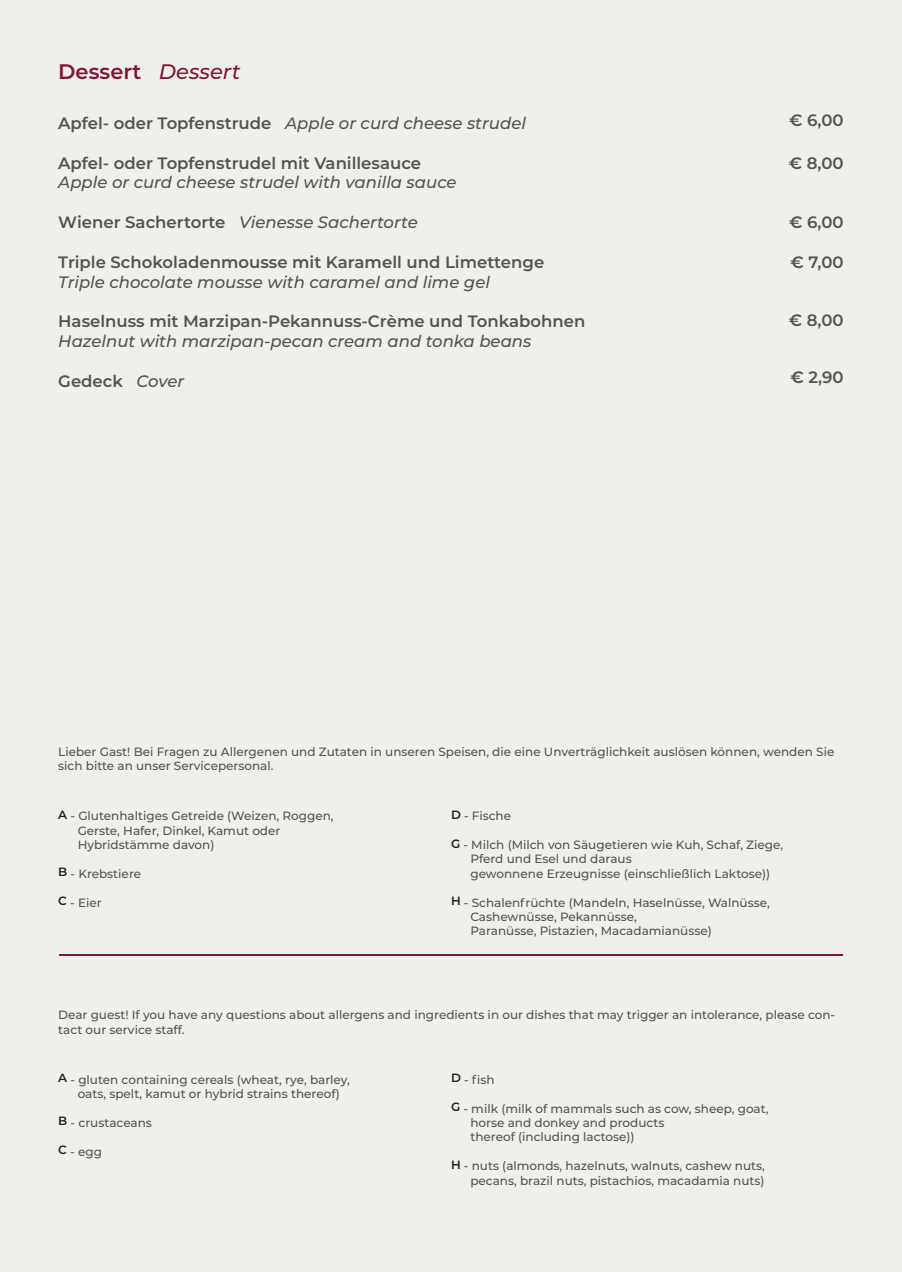
<style>
.page{position:relative;width:902px;height:1272px;background:#fff}
.page>*{position:absolute;margin:0;border:0;box-sizing:border-box;transform-origin:0 0}
.t1{font:600 21px "Montserrat";color:#851435}
.t2{font:italic 500 16.5px "Montserrat";color:#535353}
.t3{font:600 16.5px "Montserrat";color:#535353}
.t4{font:500 12px/14.4px "Montserrat";color:#535353}
.s1{font-weight:500;font-style:italic}
.s2{font-weight:600;font-style:normal}
.s3{font-weight:600;color:#231f20}
</style>
<div class="page">
<div style="left:0;top:0;width:901px;height:1271px;background:#eff0ec"></div>
<hr style="left:59px;top:953px;width:783px;height:2px;background:#851435">
<h1 class="t1" style="left:58px;top:56px;width:184px">Dessert <span class="s1">Dessert</span></h1>
<h2 class="t2" style="left:58px;top:112px;width:469px"><span class="s2">Apfel- oder Topfenstrude</span> Apple or curd cheese strudel</h2>
<h2 class="t3" style="left:58px;top:151px;width:364px">Apfel- oder Topfenstrudel mit Vanillesauce</h2>
<h2 class="t2" style="left:58px;top:171px;width:400px">Apple or curd cheese strudel with vanilla sauce</h2>
<h2 class="t2" style="left:58px;top:211px;width:361px"><span class="s2">Wiener Sachertorte</span> Vienesse Sachertorte</h2>
<h2 class="t3" style="left:58px;top:250px;width:487px">Triple Schokoladenmousse mit Karamell und Limettenge</h2>
<h2 class="t2" style="left:58px;top:270px;width:433px">Triple chocolate mousse with caramel and lime gel</h2>
<h2 class="t3" style="left:58px;top:309px;width:528px">Haselnuss mit Marzipan-Pekannuss-Crème und Tonkabohnen</h2>
<h2 class="t2" style="left:58px;top:329px;width:474px">Hazelnut with marzipan-pecan cream and tonka beans</h2>
<h2 class="t3" style="left:58px;top:369px;width:127px">Gedeck <span class="s1">Cover</span></h2>
<h2 class="t3" style="left:789px;top:109px;width:56px">€ 6,00</h2>
<h2 class="t3" style="left:788px;top:151px;width:56px">€ 8,00</h2>
<h2 class="t3" style="left:789px;top:211px;width:56px">€ 6,00</h2>
<h2 class="t3" style="left:790px;top:250px;width:55px">€ 7,00</h2>
<h2 class="t3" style="left:788px;top:308px;width:56px">€ 8,00</h2>
<h2 class="t3" style="left:790px;top:366px;width:55px">€ 2,90</h2>
<p class="t4" style="left:58px;top:743px;width:777px">Lieber Gast! Bei Fragen zu Allergenen und Zutaten in unseren Speisen, die eine Unverträglichkeit auslösen können, wenden Sie sich bitte an unser Servicepersonal.</p>
<p class="t4" style="left:78px;top:808px;width:257px;text-indent:-19px"><span class="s3">A</span> - Glutenhaltiges Getreide (Weizen, Roggen,<br>Gerste, Hafer, Dinkel, Kamut oder<br>Hybridstämme davon)</p>
<p class="t4" style="left:58px;top:865px;width:84px"><span class="s3">B</span> - Krebstiere</p>
<p class="t4" style="left:58px;top:894px;width:45px"><span class="s3">C</span> - Eier</p>
<p class="t4" style="left:451px;top:808px;width:62px"><span class="s3">D</span> - Fische</p>
<p class="t4" style="left:470px;top:837px;width:314px;text-indent:-19px"><span class="s3">G</span> - Milch (Milch von Säugetieren wie Kuh, Schaf, Ziege,<br>Pferd und Esel und daraus<br>gewonnene Erzeugnisse (einschließlich Laktose))</p>
<p class="t4" style="left:470px;top:894px;width:301px;text-indent:-19px"><span class="s3">H</span> - Schalenfrüchte (Mandeln, Haselnüsse, Walnüsse,<br>Cashewnüsse, Pekannüsse,<br>Paranüsse, Pistazien, Macadamianüsse)</p>
<p class="t4" style="left:58px;top:1007px;width:778px">Dear guest! If you have any questions about allergens and ingredients in our dishes that may trigger an intolerance, please con&shy;tact our service staff.</p>
<p class="t4" style="left:78px;top:1071px;width:274px;text-indent:-19px"><span class="s3">A</span> - gluten containing cereals (wheat, rye, barley, oats, spelt, kamut or hybrid strains thereof)</p>
<p class="t4" style="left:58px;top:1114px;width:95px"><span class="s3">B</span> - crustaceans</p>
<p class="t4" style="left:58px;top:1143px;width:45px"><span class="s3">C</span> - egg</p>
<p class="t4" style="left:451px;top:1071px;width:45px"><span class="s3">D</span> - fish</p>
<p class="t4" style="left:470px;top:1100px;width:300px;text-indent:-19px"><span class="s3">G</span> - milk (milk of mammals such as cow, sheep, goat, horse and donkey and products<br>thereof (including lactose))</p>
<p class="t4" style="left:451px;top:1158px;width:315px;text-align:right"><span class="s3">H</span> - nuts (almonds, hazelnuts, walnuts, cashew nuts, pecans, brazil nuts, pistachios, macadamia nuts)</p>
</div>
